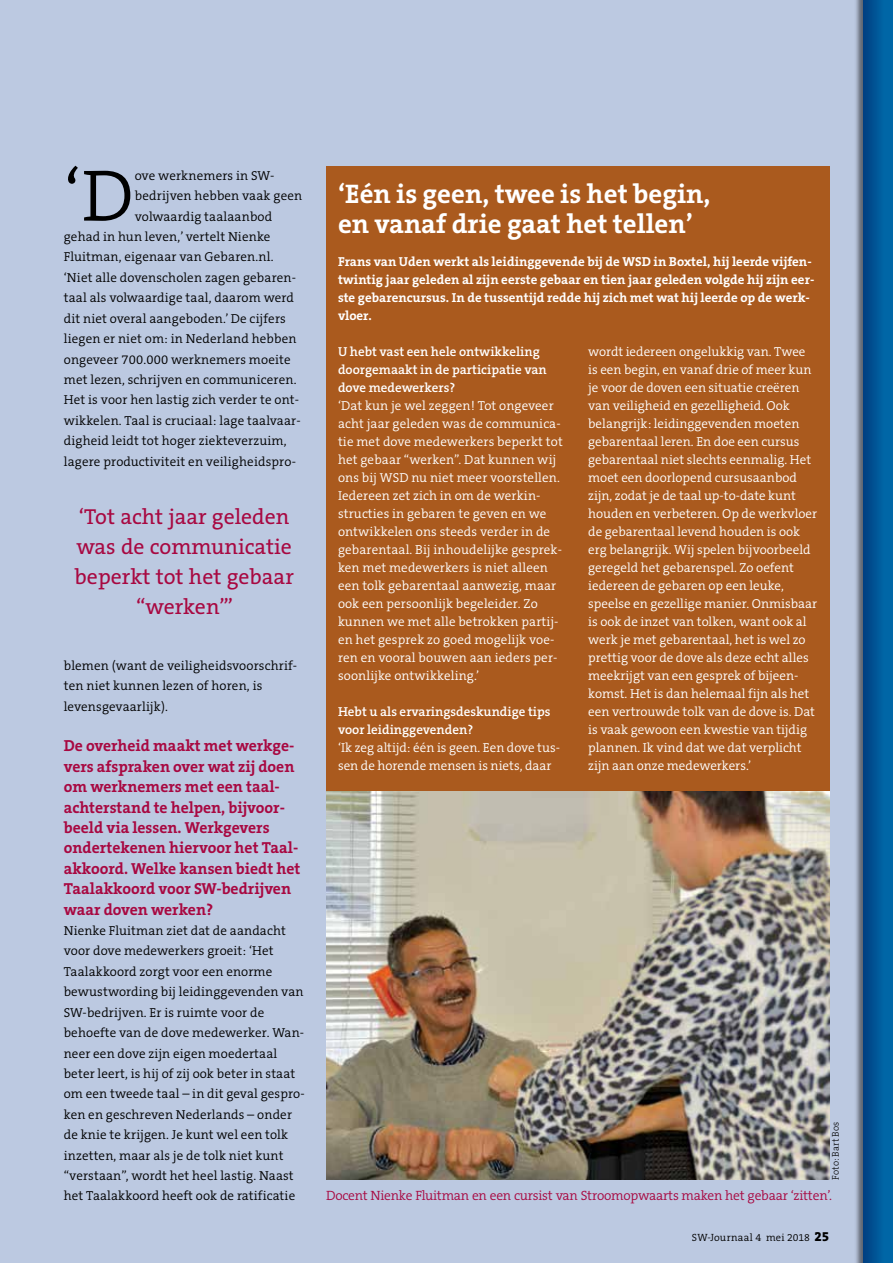
<style>
.page{position:relative;width:893px;height:1263px;background:#bcc9e1}
.page>*{position:absolute;margin:0;border:0;box-sizing:border-box;transform-origin:0 0}
.t1{font:300 73.5px "The Serif B4";color:#000}
.t2{font:700 27px/30px "The Serif B7";color:#fff}
.t3{font:21.75px/30px "The Serif B5 Plain";color:#a80841;text-align:center}
.t4{font:700 16.05px/20.4px "The Serif B7";color:#a80841}
.t5{font:300 13.5px "The Serif B4";letter-spacing:-.015em;color:#a80841}
.t6{font:300 13.05px/18px "The Serif B4";color:#fff}
.t7{font:300 13.05px/20.4px "The Serif B4";letter-spacing:.01em;color:#000}
.t8{font:700 13.05px/18px "The Serif B7";color:#fff}
.t9{font:600 13.05px/18px "The Serif B6";color:#fff}
.t10{font:300 10.5px "The Serif B4";letter-spacing:.015em;color:#000}
.t11{font:300 9.75px "The Serif B3";letter-spacing:.01em;color:#000}
.s1{font-family:"The Serif B8";font-weight:800;font-size:13.5px}
</style>
<div class="page">
<div style="left:326px;top:166px;width:503px;height:626px;background:#aa5a1e"></div>
<img style="left:326px;top:791px;width:503px;height:389px">
<div style="left:854px;top:0;width:39px;height:1263px;background:#000;opacity:.5"></div>
<div style="left:861px;top:0;width:32px;height:1263px;background:#0066a6;opacity:.75"></div>
<h1 class="t1" style="left:64px;top:158px;width:72px">‘D</h1>
<p class="t7" style="left:135px;top:166px;width:141px">ove werknemers in SW-</p>
<p class="t7" style="left:135px;top:186px;width:169px">bedrijven hebben vaak geen</p>
<p class="t7" style="left:135px;top:207px;width:139px">volwaardig taalaanbod</p>
<p class="t7" style="left:64px;top:227px;width:208px">gehad in hun leven,’ vertelt Nienke</p>
<p class="t7" style="left:64px;top:247px;width:211px">Fluitman, eigenaar van Gebaren.nl.</p>
<p class="t7" style="left:64px;top:268px;width:234px">‘Niet alle dovenscholen zagen gebaren-</p>
<p class="t7" style="left:64px;top:288px;width:232px">taal als volwaardige taal, daarom werd</p>
<p class="t7" style="left:64px;top:309px;width:224px">dit niet overal aangeboden.’ De cijfers</p>
<p class="t7" style="left:64px;top:329px;width:234px">liegen er niet om: in Nederland hebben</p>
<p class="t7" style="left:64px;top:349px;width:228px">ongeveer 700.000 werknemers moeite</p>
<p class="t7" style="left:64px;top:370px;width:234px">met lezen, schrijven en communiceren.</p>
<p class="t7" style="left:64px;top:390px;width:237px">Het is voor hen lastig zich verder te ont-</p>
<p class="t7" style="left:64px;top:411px;width:238px">wikkelen. Taal is cruciaal: lage taalvaar-</p>
<p class="t7" style="left:64px;top:431px;width:224px">digheid leidt tot hoger ziekteverzuim,</p>
<p class="t7" style="left:64px;top:451px;width:234px">lagere productiviteit en veiligheidspro-</p>
<h3 class="t3" style="left:75px;top:502px;width:221px">‘Tot acht jaar geleden was de communicatie beperkt tot het gebaar “werken”’</h3>
<p class="t7" style="left:64px;top:656px;width:235px">blemen (want de veiligheidsvoorschrif&shy;ten niet kunnen lezen of horen, is levensgevaarlijk).</p>
<p class="t4" style="left:64px;top:736px;width:238px">De overheid maakt met werkge&shy;vers afspraken over wat zij doen om werknemers met een taal&shy;achterstand te helpen, bijvoor&shy;beeld via lessen. Werkgevers ondertekenen hiervoor het Taal&shy;akkoord. Welke kansen biedt het<br>Taalakkoord voor SW-bedrijven waar doven werken?</p>
<p class="t7" style="left:64px;top:921px;width:242px">Nienke Fluitman ziet dat de aandacht voor dove medewerkers groeit: ‘Het Taalakkoord zorgt voor een enorme bewustwording bij leidinggevenden van SW-bedrijven. Er is ruimte voor de behoefte van de dove medewerker. Wan&shy;neer een dove zijn eigen moedertaal beter leert, is hij of zij ook beter in staat om een tweede taal – in dit geval gespro&shy;ken en geschreven Nederlands – onder de knie te krijgen. Je kunt wel een tolk inzetten, maar als je de tolk niet kunt “verstaan”, wordt het heel lastig. Naast het Taalakkoord heeft ook de ratificatie</p>
<h2 class="t2" style="left:338px;top:180px;width:374px">‘Eén is geen, twee is het begin, en vanaf drie gaat het tellen’</h2>
<p class="t8" style="left:338px;top:253px;width:478px">Frans van Uden werkt als leidinggevende bij de WSD in Boxtel, hij leerde vijfen&shy;twintig jaar geleden al zijn eerste gebaar en tien jaar geleden volgde hij zijn eer&shy;ste gebarencursus. In de tussentijd redde hij zich met wat hij leerde op de werk&shy;vloer.</p>
<p class="t9" style="left:338px;top:343px;width:210px">U hebt vast een hele ontwikkeling doorgemaakt in de participatie van dove medewerkers?</p>
<p class="t6" style="left:338px;top:397px;width:226px">‘Dat kun je wel zeggen! Tot ongeveer acht jaar geleden was de communica&shy;tie met dove medewerkers beperkt tot het gebaar “werken”. Dat kunnen wij ons bij WSD nu niet meer voorstellen.<br>Iedereen zet zich in om de werkin&shy;structies in gebaren te geven en we ontwikkelen ons steeds verder in de gebarentaal. Bij inhoudelijke gesprek&shy;ken met medewerkers is niet alleen een tolk gebarentaal aanwezig, maar ook een persoonlijk begeleider. Zo kunnen we met alle betrokken partij&shy;en het gesprek zo goed mogelijk voe&shy;ren en vooral bouwen aan ieders per&shy;soonlijke ontwikkeling.’</p>
<p class="t9" style="left:338px;top:703px;width:214px">Hebt u als ervaringsdeskundige tips voor leidinggevenden?</p>
<p class="t6" style="left:338px;top:739px;width:223px">‘Ik zeg altijd: één is geen. Een dove tus&shy;sen de horende mensen is niets, daar</p>
<p class="t6" style="left:588px;top:343px;width:230px">wordt iedereen ongelukkig van. Twee is een begin, en vanaf drie of meer kun je voor de doven een situatie creëren van veiligheid en gezelligheid. Ook belangrijk: leidinggevenden moeten gebarentaal leren. En doe een cursus gebarentaal niet slechts eenmalig. Het moet een doorlopend cursusaanbod zijn, zodat je de taal up-to-date kunt houden en verbeteren. Op de werkvloer de gebarentaal levend houden is ook erg belangrijk. Wij spelen bijvoorbeeld geregeld het gebarenspel. Zo oefent iedereen de gebaren op een leuke, speelse en gezellige manier. Onmisbaar is ook de inzet van tolken, want ook al werk je met gebarentaal, het is wel zo prettig voor de dove als deze echt alles meekrijgt van een gesprek of bijeen&shy;komst. Het is dan helemaal fijn als het een vertrouwde tolk van de dove is. Dat is vaak gewoon een kwestie van tijdig plannen. Ik vind dat we dat verplicht zijn aan onze medewerkers.’</p>
<p class="t11" style="left:830px;top:1180px;width:60px;rotate:-90deg">Foto: Bart Bos</p>
<p class="t5" style="left:326px;top:1189px;width:508px">Docent Nienke Fluitman en een cursist van Stroomopwaarts maken het gebaar ‘zitten’.</p>
<p class="t10" style="left:692px;top:1232px;width:139px">SW-Journaal 4 mei 2018 <span class="s1">25</span></p>
</div>
